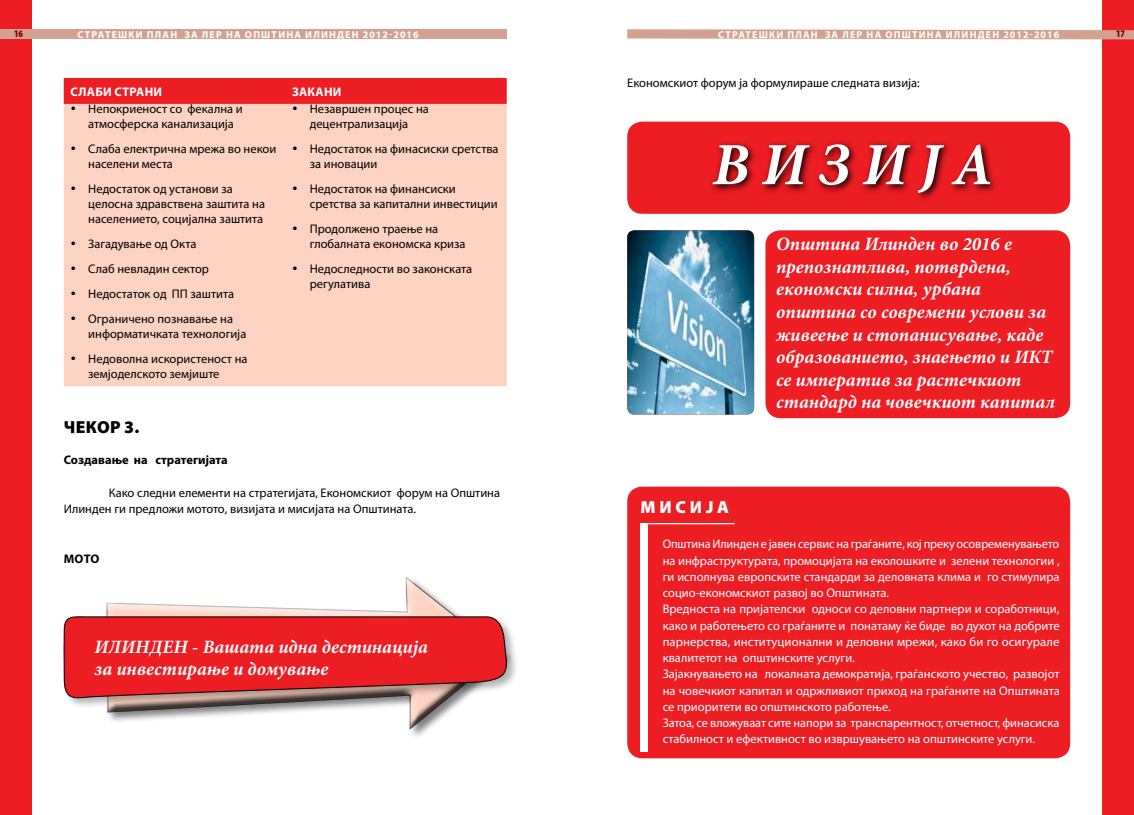
<style>
.page{position:relative;width:1134px;height:815px;background:#fff}
.page>*{position:absolute;margin:0;border:0;box-sizing:border-box;transform-origin:0 0}
.t1{font:italic 700 60px "Minion Pro";letter-spacing:.2em;color:#fff}
.t2{font:italic 700 18.88px/22.6px "Minion Pro";color:#fff}
.t3{font:900 17.5px "Myriad Pro";color:#000}
.t4{font:900 17.5px "Myriad Pro";color:#fff}
.t5{font:12.5px/16.2px "Myriad Pro";color:#fff}
.t6{font:12.5px/15px "Myriad Pro";color:#000}
.t7{font:700 12.5px "Myriad Pro";color:#000}
.t8{font:700 12.5px "Myriad Pro";letter-spacing:.02em;color:#fff}
.t9{font:700 10px "Myriad Pro";letter-spacing:.12em;color:#fff}
.t10{font:900 condensed 10px "Myriad Pro";color:#790000}
</style>
<div class="page">
<div style="left:0;top:0;width:32px;height:815px;background:#ed1d24"></div>
<div style="left:1102px;top:0;width:32px;height:815px;background:#ed1d24"></div>
<div style="left:0;top:29px;width:507px;height:10px;background:#d3a18f"></div>
<svg style="left:627px;top:29px;width:507px;height:10px;background:#d6a797"></svg>
<div style="left:64px;top:78px;width:443px;height:26px;background:#ed1d24"></div>
<div style="left:64px;top:104px;width:443px;height:282px;background:#fcd3c1"></div>
<div style="left:105px;top:574px;width:399px;height:157px;background:#fff;opacity:.75"></div>
<div style="left:105px;top:648px;width:399px;height:83px;background:#000;opacity:.75"></div>
<div style="left:62px;top:614px;width:456px;height:96px;background:#000;opacity:.3"></div>
<svg style="left:63px;top:615px;width:452px;height:85px;background:#de3337"></svg>
<div style="left:627px;top:122px;width:443px;height:92px;background:#ed1d24;border-radius:15px"></div>
<div style="left:627px;top:487px;width:443px;height:271px;background:#ed1d24;border-radius:15px"></div>
<div style="left:765px;top:230px;width:305px;height:188px;background:#ed1d24;border-radius:15px"></div>
<img style="left:627px;top:230px;width:127px;height:185px">
<svg style="left:711px;top:142px;width:285px;height:58px"></svg>
<hr style="left:640px;top:523px;width:95px;height:1px;background:#fff">
<div style="left:640px;top:523px;width:8px;height:228px;background:#fff"></div>
<p class="t10" style="left:14px;top:27px;width:10px">16</p>
<p class="t9" style="left:78px;top:28px;width:343px">Стратешки план за ЛЕР на Општина Илинден 2012-2016</p>
<p class="t9" style="left:718px;top:28px;width:343px">Стратешки план за ЛЕР на Општина Илинден 2012-2016</p>
<p class="t10" style="left:1116px;top:27px;width:10px">17</p>
<p class="t8" style="left:71px;top:83px;width:93px">Слаби страни</p>
<p class="t8" style="left:292px;top:83px;width:51px">Закани</p>
<p class="t6" style="left:88px;top:101px;width:156px;text-indent:-18px">• Непокриеност со фекална и атмосферска канализација</p>
<p class="t6" style="left:88px;top:141px;width:190px;text-indent:-18px">• Слаба електрична мрежа во некои населени места</p>
<p class="t6" style="left:88px;top:181px;width:178px;text-indent:-18px">• Недостаток од установи за целосна здравствена заштита на населението, социјална заштита</p>
<p class="t6" style="left:71px;top:236px;width:127px">• Загадување од Окта</p>
<p class="t6" style="left:71px;top:261px;width:140px">• Слаб невладин сектор</p>
<p class="t6" style="left:71px;top:286px;width:165px">• Недостаток од ПП заштита</p>
<p class="t6" style="left:88px;top:311px;width:160px;text-indent:-18px">• Ограничено познавање на информатичката технологија</p>
<p class="t6" style="left:88px;top:351px;width:161px;text-indent:-18px">• Недоволна искористеност на земјоделското земјиште</p>
<p class="t6" style="left:292px;top:101px;width:138px;text-align:center">• Незавршен процес на децентрализација</p>
<p class="t6" style="left:310px;top:141px;width:190px;text-indent:-18px">• Недостаток на финасиски сретства за иновации</p>
<p class="t6" style="left:310px;top:181px;width:190px;text-indent:-18px">• Недостаток на финансиски сретства за капитални инвестиции</p>
<p class="t6" style="left:310px;top:221px;width:157px;text-indent:-18px">• Продолжено траење на глобалната економска криза</p>
<p class="t6" style="left:310px;top:261px;width:164px;text-indent:-18px">• Недоследности во законската регулатива</p>
<h3 class="t3" style="left:64px;top:415px;width:77px">Чекор 3.</h3>
<p class="t7" style="left:64px;top:452px;width:165px">Создавање на стратегијата</p>
<p class="t6" style="left:64px;top:484px;width:438px;line-height:16.2px;text-indent:45px">Како следни елементи на стратегијата, Економскиот форум на Општина<br>Илинден ги предложи мотото, визијата и мисијата на Општината.</p>
<p class="t7" style="left:64px;top:551px;width:35px">Мото</p>
<h2 class="t2" style="left:94px;top:635px;width:335px">Илинден - Вашата идна дестинација за инвестирање и домување</h2>
<p class="t6" style="left:627px;top:75px;width:294px">Економскиот форум ја формулираше следната визија:</p>
<h1 class="t1" style="left:712px;top:122px;width:282px">ВИЗИЈА</h1>
<h3 class="t4" style="left:640px;top:495px;width:90px">Мисија</h3>
<h2 class="t2" style="left:776px;top:232px;width:280px">Општина Илинден во 2016 е препознатлива, потврдена, економски силна, урбана општина со современи услови за живеење и стопанисување, каде образованието, знаењето и ИКТ се императив за растечкиот стандард на човечкиот капитал</h2>
<p class="t5" style="left:663px;top:536px;width:399px">Општина Илинден е јавен сервис на граѓаните, кој преку осовременувањето на инфраструктурата, промоцијата на еколошките и зелени технологии , ги исполнува европските стандарди за деловната клима и го стимулира социо-економскиот развој во Општината.<br>Вредноста на пријателски односи со деловни партнери и соработници, како и работењето со граѓаните и понатаму ќе биде во духот на добрите парнерства, институционални и деловни мрежи, како би го осигурале квалитетот на општинските услуги.<br>Зајакнувањето на локалната демократија, граѓанското учество, развојот на човечкиот капитал и одржливиот приход на граѓаните на Општината се приоритети во општинското работење.<br>Затоа, се вложуваат сите напори за транспарентност, отчетност, финасиска стабилност и ефективност во извршувањето на општинските услуги.</p>
</div>
